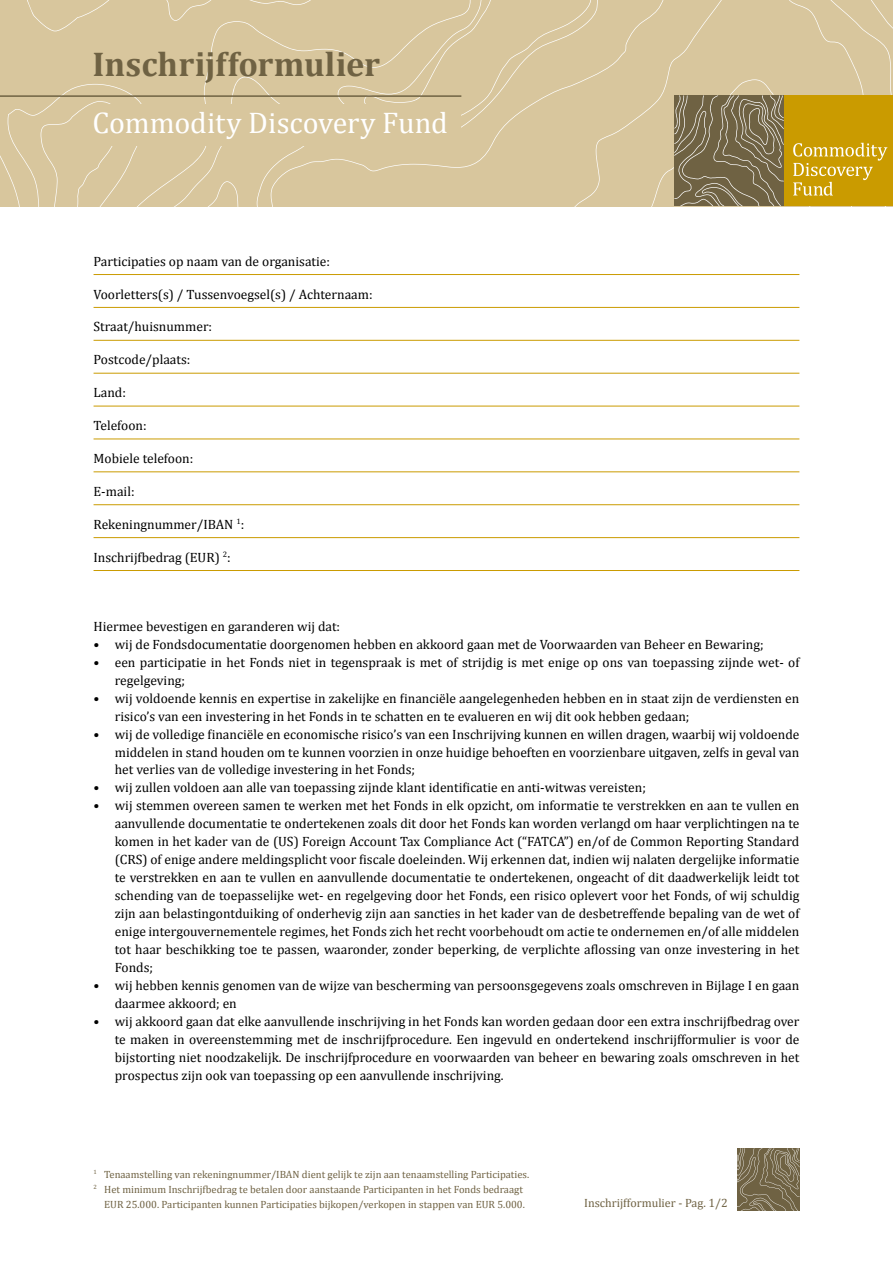
<style>
.page{position:relative;width:893px;height:1263px;background:#fff}
.page>*{position:absolute;margin:0;border:0;box-sizing:border-box;transform-origin:0 0}
.t1{font:700 34.5px "Cambria";color:#6f6243}
.t2{font:30px "Cambria";letter-spacing:-.005em;color:#fff}
.t3{font:13.5px/18px "Cambria";color:#000}
.t4{font:12px "Cambria";color:#6f6243}
.t5{font:10.5px "Cambria";color:#6f6243}
</style>
<div class="page">
<hr style="left:94px;top:274px;width:705px;height:1px;background:#ca9b00">
<hr style="left:94px;top:307px;width:705px;height:1px;background:#ca9b00">
<hr style="left:94px;top:340px;width:705px;height:1px;background:#ca9b00">
<hr style="left:94px;top:373px;width:705px;height:1px;background:#ca9b00">
<hr style="left:94px;top:406px;width:705px;height:1px;background:#ca9b00">
<hr style="left:94px;top:439px;width:705px;height:1px;background:#ca9b00">
<hr style="left:94px;top:471px;width:705px;height:1px;background:#ca9b00">
<hr style="left:94px;top:504px;width:705px;height:1px;background:#ca9b00">
<hr style="left:94px;top:537px;width:705px;height:1px;background:#ca9b00">
<hr style="left:94px;top:570px;width:705px;height:1px;background:#ca9b00">
<svg style="left:0;top:0;width:893px;height:206px;background:#d1be90"></svg>
<svg style="left:738px;top:1148px;width:61px;height:63px;background:#7d7155"></svg>
<hr style="left:0;top:95px;width:461px;height:2px;background:#6f6243">
<h1 class="t1" style="left:92px;top:40px;width:289px">Inschrijfformulier</h1>
<h2 class="t2" style="left:92px;top:105px;width:357px">Commodity Discovery Fund</h2>
<p class="t3" style="left:94px;top:252px;width:238px">Participaties op naam van de organisatie:</p>
<p class="t3" style="left:94px;top:285px;width:281px">Voorletters(s) / Tussenvoegsel(s) / Achternaam:</p>
<p class="t3" style="left:94px;top:318px;width:120px">Straat/huisnummer:</p>
<p class="t3" style="left:94px;top:351px;width:98px">Postcode/plaats:</p>
<p class="t3" style="left:94px;top:384px;width:34px">Land:</p>
<p class="t3" style="left:94px;top:416px;width:55px">Telefoon:</p>
<p class="t3" style="left:94px;top:449px;width:101px">Mobiele telefoon:</p>
<p class="t3" style="left:94px;top:482px;width:43px">E-mail:</p>
<p class="t3" style="left:94px;top:515px;width:152px">Rekeningnummer/IBAN <sup>1</sup>:</p>
<p class="t3" style="left:94px;top:548px;width:139px">Inschrijfbedrag (EUR) <sup>2</sup>:</p>
<p class="t3" style="left:94px;top:617px;width:248px">Hiermee bevestigen en garanderen wij dat:</p>
<p class="t3" style="left:94px;top:635px;width:672px">• wij de Fondsdocumentatie doorgenomen hebben en akkoord gaan met de Voorwaarden van Beheer en Bewaring;</p>
<p class="t3" style="left:115px;top:653px;width:686px;text-indent:-21px">• een participatie in het Fonds niet in tegenspraak is met of strijdig is met enige op ons van toepassing zijnde wet- of regelgeving;</p>
<p class="t3" style="left:115px;top:689px;width:686px;text-indent:-21px">• wij voldoende kennis en expertise in zakelijke en financiële aangelegenheden hebben en in staat zijn de verdiensten en risico’s van een investering in het Fonds in te schatten en te evalueren en wij dit ook hebben gedaan;</p>
<p class="t3" style="left:115px;top:725px;width:686px;text-align:justify;text-indent:-21px">• wij de volledige financiële en economische risico’s van een Inschrijving kunnen en willen dragen, waarbij wij voldoende middelen in stand houden om te kunnen voorzien in onze huidige behoeften en voorzienbare uitgaven, zelfs in geval van het verlies van de volledige investering in het Fonds;</p>
<p class="t3" style="left:94px;top:779px;width:554px">• wij zullen voldoen aan alle van toepassing zijnde klant identificatie en anti-witwas vereisten;</p>
<p class="t3" style="left:115px;top:797px;width:686px;text-align:justify;text-indent:-21px">• wij stemmen overeen samen te werken met het Fonds in elk opzicht, om informatie te verstrekken en aan te vullen en aanvullende documentatie te ondertekenen zoals dit door het Fonds kan worden verlangd om haar verplichtingen na te komen in het kader van de (US) Foreign Account Tax Compliance Act (“FATCA”) en/of de Common Reporting Standard (CRS) of enige andere meldingsplicht voor fiscale doeleinden. Wij erkennen dat, indien wij nalaten dergelijke informatie te verstrekken en aan te vullen en aanvullende documentatie te ondertekenen, ongeacht of dit daadwerkelijk leidt tot schending van de toepasselijke wet- en regelgeving door het Fonds, een risico oplevert voor het Fonds, of wij schuldig zijn aan belastingontduiking of onderhevig zijn aan sancties in het kader van de desbetreffende bepaling van de wet of enige intergouvernementele regimes, het Fonds zich het recht voorbehoudt om actie te ondernemen en/of alle middelen tot haar beschikking toe te passen, waaronder, zonder beperking, de verplichte aflossing van onze investering in het Fonds;</p>
<p class="t3" style="left:115px;top:977px;width:686px;text-indent:-21px">• wij hebben kennis genomen van de wijze van bescherming van persoonsgegevens zoals omschreven in Bijlage I en gaan daarmee akkoord; en</p>
<p class="t3" style="left:115px;top:1013px;width:686px;text-align:justify;text-indent:-21px">• wij akkoord gaan dat elke aanvullende inschrijving in het Fonds kan worden gedaan door een extra inschrijfbedrag over te maken in overeenstemming met de inschrijfprocedure. Een ingevuld en ondertekend inschrijfformulier is voor de bijstorting niet noodzakelijk. De inschrijfprocedure en voorwaarden van beheer en bewaring zoals omschreven in het prospectus zijn ook van toepassing op een aanvullende inschrijving.</p>
<p class="t5" style="left:94px;top:1168px;width:437px"><sup>1</sup> Tenaamstelling van rekeningnummer/IBAN dient gelijk te zijn aan tenaamstelling Participaties.</p>
<p class="t5" style="left:94px;top:1183px;width:431px"><sup>2</sup> Het minimum Inschrijfbedrag te betalen door aanstaande Participanten in het Fonds bedraagt</p>
<p class="t5" style="left:104px;top:1198px;width:422px">EUR 25.000. Participanten kunnen Participaties bijkopen/verkopen in stappen van EUR 5.000.</p>
<p class="t4" style="left:584px;top:1196px;width:145px">Inschrijfformulier - Pag. 1/2</p>
</div>
